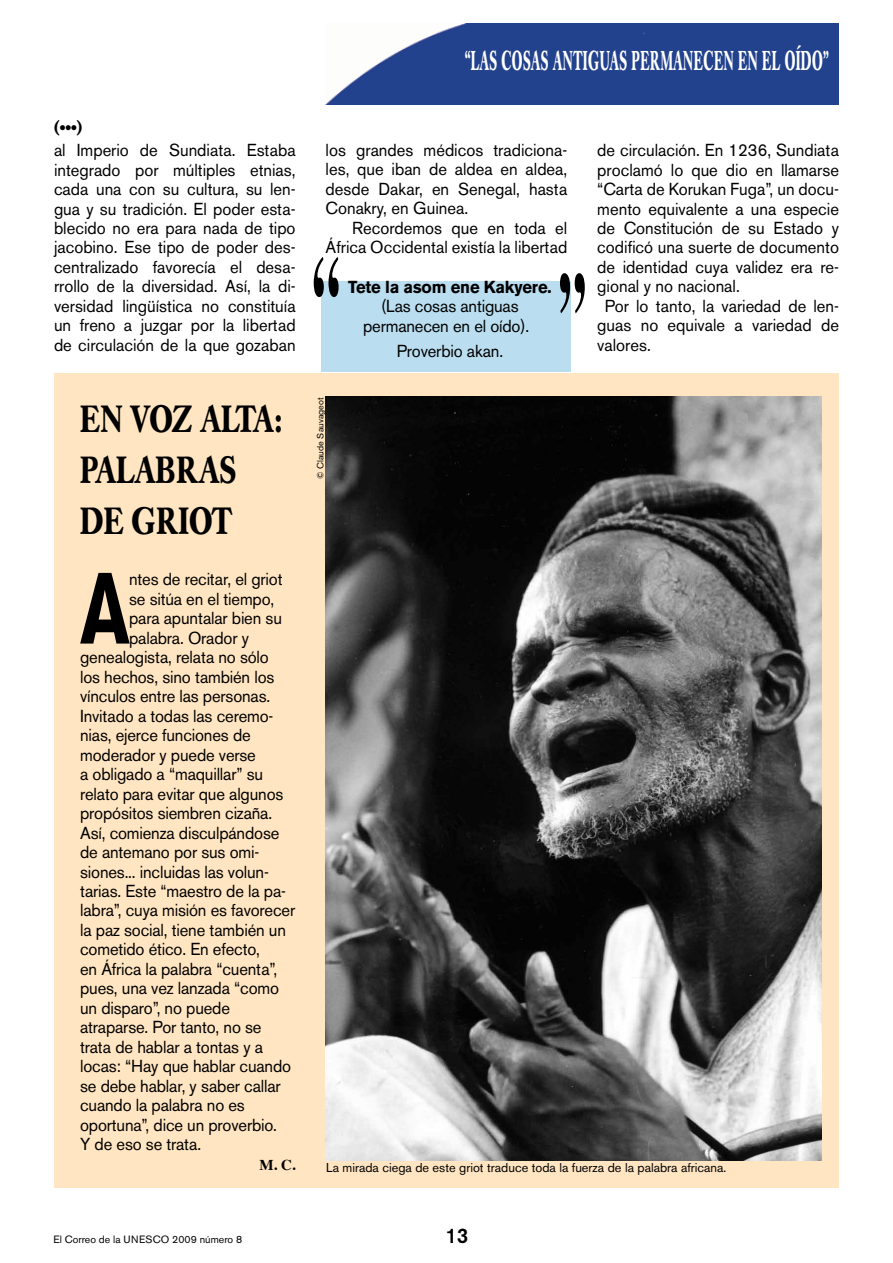
<style>
.page{position:relative;width:893px;height:1263px;background:#fff}
.page>*{position:absolute;margin:0;border:0;box-sizing:border-box;transform-origin:0 0}
.t1{font:700 120px "Times";color:#000;scale:.46 1}
.t2{font:700 100.05px "Akzidenz Grotesk BE";color:#000;scale:.7 1}
.t3{font:37.5px/51px "Caslon Book BE Bold Os F";color:#000;scale:.75 1}
.t4{font:700 27px "Caslon Book BE";letter-spacing:.035em;color:#fff;scale:.48 1}
.t5{font:500 21px "Akzidenz Grotesk BE";color:#000;scale:.96 1}
.t6{font:500 18px "Akzidenz Grotesk BE";color:#000;scale:.96 1}
.t7{font:17.25px/19.5px "Akzidenz Grotesk BE";letter-spacing:-.01em;color:#000;text-align:justify;scale:.96 1}
.t8{font:700 17.25px "Akzidenz Grotesk BE";letter-spacing:-.01em;color:#000;scale:.96 1}
.t9{font:700 15px "Times";color:#000}
.t10{font:12.75px "Akzidenz Grotesk BE";color:#000}
.t11{font:10.5px "Akzidenz Grotesk BE";color:#000}
.t12{font:9px "Akzidenz Grotesk BE";color:#000}
</style>
<div class="page">
<img style="left:326px;top:23px;width:513px;height:81px">
<div style="left:54px;top:374px;width:785px;height:814px;background:#ffe5c1"></div>
<img style="left:326px;top:396px;width:495px;height:764px">
<div style="left:321px;top:281px;width:250px;height:90px;background:#baddef"></div>
<p class="t6" style="left:54px;top:117px;width:32px">(•••)</p>
<h3 class="t4" style="left:465px;top:45px;width:760px">“LAS COSAS ANTIGUAS PERMANECEN EN EL OÍD O”</h3>
<p class="t7" style="left:54px;top:140px;width:253px">al Imperio de Sundiata. Estaba integrado por múltiples etnias, cada una con su cultura, su len&shy;gua y su tradición. El poder esta&shy;blecido no era para nada de tipo jacobino. Ese tipo de poder des&shy;centralizado favorecía el desa&shy;rrollo de la diversidad. Así, la di&shy;versidad lingüística no constituía un freno a juzgar por la libertad de circulación de la que gozaban</p>
<p class="t7" style="left:326px;top:140px;width:253px">los grandes médicos tradiciona&shy;les, que iban de aldea en aldea, desde Dakar, en Senegal, hasta Conakry, en Guinea.</p>
<p class="t7" style="left:326px;top:218px;width:253px;text-align:right">Recordemos que en toda el<br>África Occidental existía la libertad</p>
<h1 class="t1" style="left:312px;top:184px;width:61px">“</h1>
<h1 class="t1" style="left:558px;top:201px;width:61px">”</h1>
<p class="t8" style="left:348px;top:277px;width:213px">Tete la asom ene Kakyere.</p>
<p class="t7" style="left:363px;top:296px;width:175px;text-align:center">(Las cosas antiguas permanecen en el oído).</p>
<p class="t7" style="left:397px;top:341px;width:112px">Proverbio akan.</p>
<p class="t7" style="left:597px;top:140px;width:253px">de circulación. En 1236, Sundiata</p>
<p class="t7" style="left:597px;top:160px;width:253px">proclamó lo que dio en llamarse</p>
<p class="t7" style="left:597px;top:179px;width:253px">“Carta de Korukan Fuga”, un docu-</p>
<p class="t7" style="left:597px;top:199px;width:253px">mento equivalente a una especie</p>
<p class="t7" style="left:597px;top:218px;width:253px">de Constitución de su Estado y</p>
<p class="t7" style="left:597px;top:238px;width:253px">codificó una suerte de documento</p>
<p class="t7" style="left:597px;top:257px;width:253px">de identidad cuya validez era re-</p>
<p class="t7" style="left:597px;top:277px;width:150px">gional y no nacional.</p>
<p class="t7" style="left:605px;top:296px;width:245px">Por lo tanto, la variedad de len-</p>
<p class="t7" style="left:597px;top:316px;width:253px">guas no equivale a variedad de</p>
<p class="t7" style="left:597px;top:335px;width:57px">valores.</p>
<h3 class="t3" style="left:80px;top:395px;width:271px">EN VOZ ALTA:<br>PALABRAS<br>DE GRIOT</h3>
<h2 class="t2" style="left:80px;top:551px;width:72px">A</h2>
<p class="t7" style="left:129px;top:569px;width:161px">ntes de recitar, el griot</p>
<p class="t7" style="left:129px;top:589px;width:153px">se sitúa en el tiempo,</p>
<p class="t7" style="left:129px;top:608px;width:161px">para apuntalar bien su</p>
<p class="t7" style="left:129px;top:628px;width:126px">palabra. Orador y</p>
<p class="t7" style="left:80px;top:647px;width:198px">genealogista, relata no sólo</p>
<p class="t7" style="left:80px;top:667px;width:204px">los hechos, sino también los</p>
<p class="t7" style="left:80px;top:686px;width:200px">vínculos entre las personas.</p>
<p class="t7" style="left:80px;top:706px;width:203px">Invitado a todas las ceremo-</p>
<p class="t7" style="left:80px;top:725px;width:179px">nias, ejerce funciones de</p>
<p class="t7" style="left:80px;top:745px;width:185px">moderador y puede verse</p>
<p class="t7" style="left:80px;top:764px;width:192px">a obligado a “maquillar” su</p>
<p class="t7" style="left:80px;top:784px;width:213px">relato para evitar que algunos</p>
<p class="t7" style="left:80px;top:803px;width:202px">propósitos siembren cizaña.</p>
<p class="t7" style="left:80px;top:823px;width:209px">Así, comienza disculpándose</p>
<p class="t7" style="left:80px;top:842px;width:188px">de antemano por sus omi-</p>
<p class="t7" style="left:80px;top:862px;width:198px">siones... incluidas las volun-</p>
<p class="t7" style="left:80px;top:881px;width:216px">tarias. Este “maestro de la pa-</p>
<p class="t7" style="left:80px;top:901px;width:225px">labra”, cuya misión es favorecer</p>
<p class="t7" style="left:80px;top:920px;width:216px">la paz social, tiene también un</p>
<p class="t7" style="left:80px;top:940px;width:189px">cometido ético. En efecto,</p>
<p class="t7" style="left:80px;top:959px;width:207px">en África la palabra “cuenta”,</p>
<p class="t7" style="left:80px;top:979px;width:209px">pues, una vez lanzada “como</p>
<p class="t7" style="left:80px;top:998px;width:158px">un disparo”, no puede</p>
<p class="t7" style="left:80px;top:1018px;width:190px">atraparse. Por tanto, no se</p>
<p class="t7" style="left:80px;top:1037px;width:192px">trata de hablar a tontas y a</p>
<p class="t7" style="left:80px;top:1057px;width:221px">locas: “Hay que hablar cuando</p>
<p class="t7" style="left:80px;top:1076px;width:210px">se debe hablar, y saber callar</p>
<p class="t7" style="left:80px;top:1096px;width:173px">cuando la palabra no es</p>
<p class="t7" style="left:80px;top:1115px;width:207px">oportuna”, dice un proverbio.</p>
<p class="t7" style="left:80px;top:1135px;width:128px">Y de eso se trata.</p>
<p class="t9" style="left:259px;top:1151px;width:38px">M. C.</p>
<p class="t12" style="left:315px;top:479px;width:82px;rotate:-90deg">© Claude Sauvageot</p>
<p class="t10" style="left:326px;top:1160px;width:402px">La mirada ciega de este griot traduce toda la fuerza de la palabra africana.</p>
<p class="t11" style="left:53px;top:1233px;width:190px">El Correo de la UNESCO 2009 número 8</p>
<p class="t5" style="left:446px;top:1223px;width:25px">13</p>
</div>
